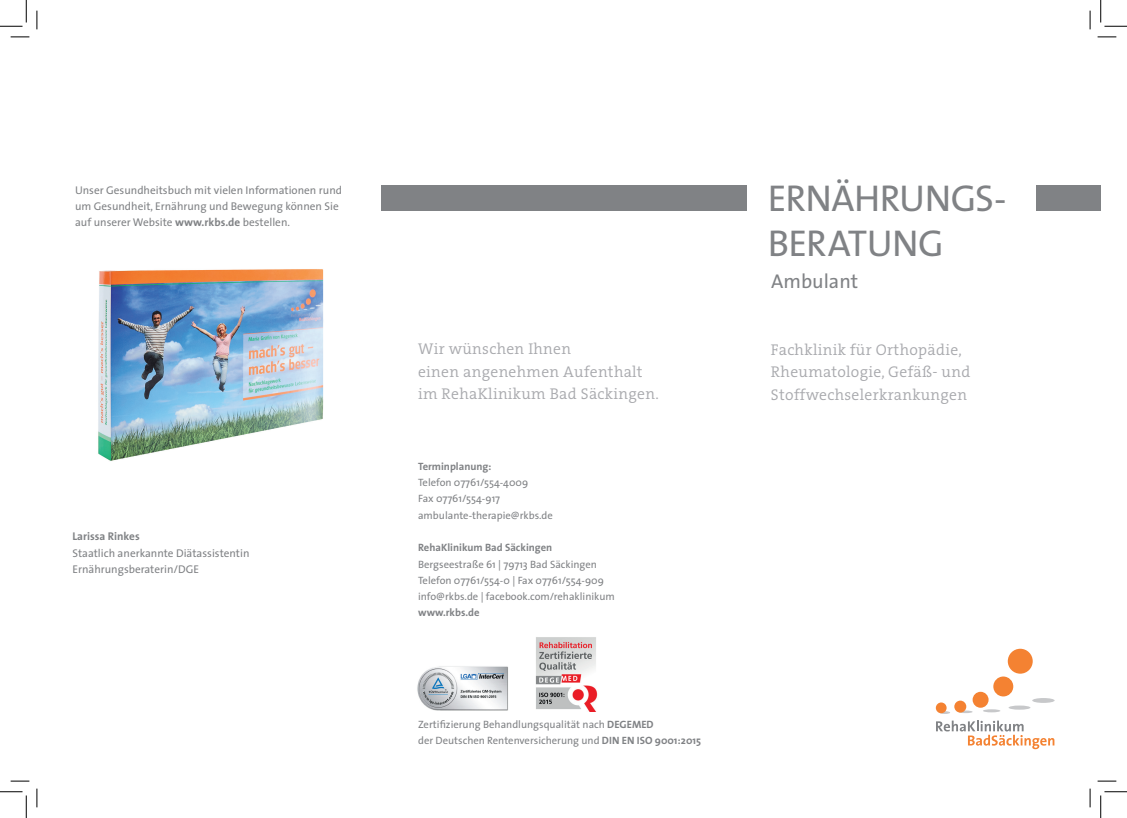
<style>
.page{position:relative;width:1127px;height:818px;background:#fff}
.page>*{position:absolute;margin:0;border:0;box-sizing:border-box;transform-origin:0 0}
.t1{font:37.5px/45px "The Sans";letter-spacing:-.015em;color:#808285}
.t2{font:20px "The Sans";color:#808285}
.t3{font:300 15.62px/22.5px "The Serif B W4";letter-spacing:.02em;color:#a8a9ad}
.t4{font:11.25px/16.2px "The Sans";color:#808285}
.t5{font:700 11.25px "The Sans";color:#808285}
.t6{font:10.62px/16.1px "The Sans";color:#808285}
.t7{font:700 10.62px "The Sans";color:#808285}
.s1{font-weight:700}
</style>
<div class="page">
<div style="left:381px;top:186px;width:365px;height:25px;background:#808285"></div>
<div style="left:1031px;top:698px;width:23px;height:5px;background:#c7c8ca;border-radius:50%"></div>
<svg style="left:940px;top:711px;width:9px;height:3px"></svg>
<hr style="left:958px;top:710px;width:14px;height:3px;background:#c7c8ca;border-radius:50%">
<hr style="left:982px;top:709px;width:18px;height:3px;background:#c7c8ca;border-radius:50%">
<div style="left:1008px;top:705px;width:22px;height:5px;background:#c7c8ca;border-radius:50%"></div>
<svg style="left:936px;top:720px;width:118px;height:29px"></svg>
<div style="left:1007px;top:649px;width:25px;height:25px;background:#f48232;border-radius:50%"></div>
<div style="left:993px;top:676px;width:20px;height:20px;background:#f48232;border-radius:50%"></div>
<div style="left:972px;top:692px;width:16px;height:16px;background:#f48232;border-radius:50%"></div>
<div style="left:954px;top:701px;width:12px;height:11px;background:#f48232;border-radius:50%"></div>
<div style="left:935px;top:702px;width:11px;height:11px;background:#f48232;border-radius:50%"></div>
<div style="left:1035px;top:186px;width:65px;height:25px;background:#808285"></div>
<img style="left:98px;top:269px;width:226px;height:192px">
<img style="left:417px;top:666px;width:91px;height:44px">
<img style="left:535px;top:637px;width:63px;height:74px">
<svg style="left:11px;top:36px;width:18px;height:2px"></svg>
<svg style="left:1097px;top:36px;width:18px;height:2px"></svg>
<svg style="left:11px;top:780px;width:18px;height:2px"></svg>
<svg style="left:1097px;top:780px;width:18px;height:2px"></svg>
<svg style="left:36px;top:11px;width:2px;height:18px"></svg>
<svg style="left:36px;top:788px;width:2px;height:19px"></svg>
<svg style="left:1089px;top:11px;width:1px;height:18px"></svg>
<svg style="left:1089px;top:788px;width:1px;height:19px"></svg>
<svg style="left:0;top:0;width:27px;height:27px"></svg>
<svg style="left:0;top:791px;width:27px;height:27px"></svg>
<svg style="left:1100px;top:0;width:26px;height:27px"></svg>
<svg style="left:1100px;top:791px;width:26px;height:27px"></svg>
<p class="t4" style="left:75px;top:182px;width:268px">Unser Gesundheitsbuch mit vielen Informationen rund um Gesundheit, Ernährung und Bewegung können Sie auf unserer Website <span class="s1">www.rkbs.de</span> bestellen.</p>
<p class="t5" style="left:72px;top:527px;width:69px">Larissa Rinkes</p>
<p class="t4" style="left:72px;top:544px;width:179px">Staatlich anerkannte Diätassistentin<br>Ernährungsberaterin/DGE</p>
<h3 class="t3" style="left:418px;top:338px;width:242px">Wir wünschen Ihnen<br>einen angenehmen Aufenthalt im RehaKlinikum Bad Säckingen.</h3>
<p class="t7" style="left:418px;top:457px;width:75px">Terminplanung:</p>
<p class="t6" style="left:418px;top:474px;width:136px">Telefon 07761/554-4009<br>Fax 07761/554-917 ambulante-therapie@rkbs.de</p>
<p class="t7" style="left:418px;top:539px;width:136px">RehaKlinikum Bad Säckingen</p>
<p class="t6" style="left:418px;top:555px;width:198px">Bergseestraße 61 | 79713 Bad Säckingen<br>Telefon 07761/554-0 | Fax 07761/554-909 info@rkbs.de | facebook.com/rehaklinikum</p>
<p class="t7" style="left:418px;top:603px;width:63px">www.rkbs.de</p>
<p class="t6" style="left:418px;top:716px;width:284px">Zertifizierung Behandlungsqualität nach <span class="s1">DEGEMED<br></span>der Deutschen Rentenversicherung und <span class="s1">DIN EN ISO 9001:2015</span></p>
<h1 class="t1" style="left:767px;top:175px;width:240px">ERNÄHRUNGS-<br>BERATUNG</h1>
<h2 class="t2" style="left:771px;top:265px;width:88px">Ambulant</h2>
<h3 class="t3" style="left:770px;top:338px;width:201px">Fachklinik für Orthopädie,<br>Rheumatologie, Gefäß- und<br>Stoffwechselerkrankungen</h3>
</div>
